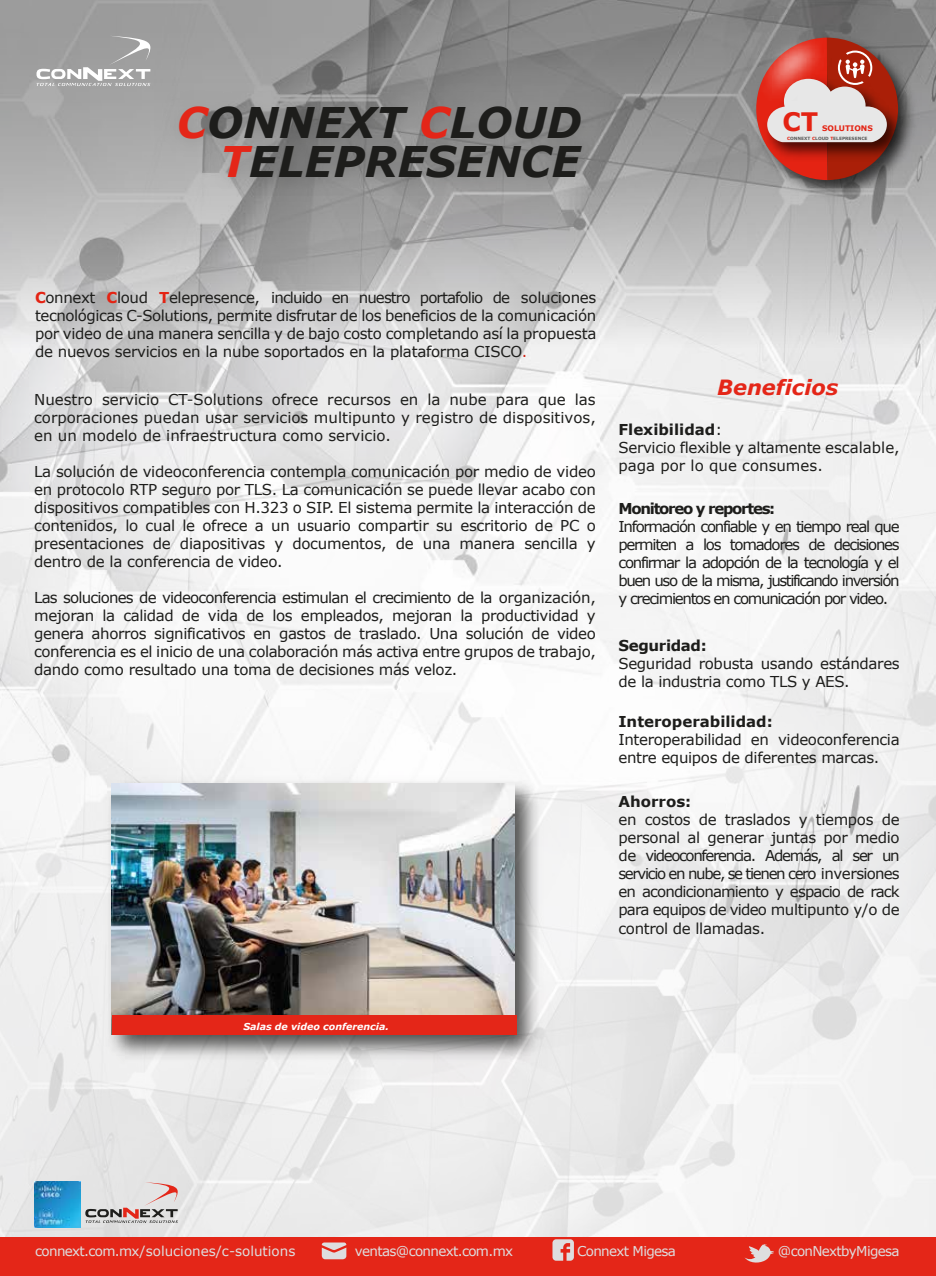
<style>
.page{position:relative;width:936px;height:1276px;background:#fff}
.page>*{position:absolute;margin:0;border:0;box-sizing:border-box;transform-origin:0 0}
.t1{font:italic 700 42.15px/39px "Verdana";color:#1d1d1b;text-align:right}
.t2{font:700 25.5px "Verdana";color:#e42313}
.t3{font:italic 700 21px "Verdana";color:#e42618}
.t4{font:15px/18px "Verdana";letter-spacing:-.02em;color:#1d1d1b;text-align:justify}
.t5{font:15px/18px "Verdana";color:#1d1d1b}
.t6{font:700 15px "Verdana";color:#1d1d1b}
.t7{font:700 15px "Verdana";letter-spacing:-.085em;color:#1d1d1b}
.t8{font:700 15px "Verdana";letter-spacing:-.025em;color:#1d1d1b}
.t9{font:13.5px "Verdana";letter-spacing:-.05em;color:#dededf}
.t10{font:13.5px "Verdana";color:#dededf}
.t11{font:italic 700 9.45px "Verdana";color:#fff}
.t12{font:700 7.65px "Verdana";color:#e42313}
.t13{font:700 4.35px "Verdana";color:#5c5c5b}
.s1{color:#e42618}
.s2{color:#e42313}
.s3{font-weight:700;color:#e42313}
.s4{color:#d02517}
.s5{font-weight:700}
</style>
<div class="page">
<img style="left:0;top:0;width:935px;height:1237px">
<svg style="left:36px;top:36px;width:120px;height:50px;background:#adadad"></svg>
<img style="left:747px;top:29px;width:174px;height:174px">
<img style="left:898px;top:70px;width:12px;height:95px">
<img style="left:720px;top:0;width:145px;height:146px">
<svg style="left:756px;top:38px;width:142px;height:142px;background:#b87068"></svg>
<img style="left:154px;top:79px;width:450px;height:173px">
<img style="left:99px;top:771px;width:449px;height:296px">
<img style="left:111px;top:783px;width:403px;height:251px">
<div style="left:112px;top:1014px;width:404px;height:20px;background:#e42618"></div>
<div style="left:0;top:1237px;width:935px;height:39px;background:#e42618"></div>
<svg style="left:744px;top:1244px;width:30px;height:19px"></svg>
<svg style="left:322px;top:1242px;width:24px;height:17px"></svg>
<svg style="left:85px;top:1182px;width:97px;height:41px;background:#cfc5c4"></svg>
<svg style="left:552px;top:1239px;width:22px;height:21px"></svg>
<img style="left:35px;top:1181px;width:45px;height:46px">
<h1 class="t1" style="left:177px;top:104px;width:406px"><span class="s1">C</span>ONNEXT <span class="s1">C</span>LOUD<br><span class="s1">T</span>ELEPRESENCE</h1>
<h2 class="t2" style="left:782px;top:106px;width:37px">CT</h2>
<p class="t12" style="left:822px;top:123px;width:52px">SOLUTIONS</p>
<p class="t13" style="left:787px;top:135px;width:82px"><span class="s2">C</span>ONNEXT <span class="s2">C</span>LOUD <span class="s2">T</span>ELEPRESENCE</p>
<p class="t4" style="left:35px;top:289px;width:563px"><span class="s3">C</span>onnext <span class="s3">C</span>loud <span class="s3">T</span>elepresence, incluido en nuestro portafolio de soluciones tecnológicas C-Solutions, permite disfrutar de los beneficios de la comunicación por video de una manera sencilla y de bajo costo completando así la propuesta de nuevos servicios en la nube soportados en la plataforma CISCO<span class="s4">.</span></p>
<p class="t4" style="left:34px;top:391px;width:563px">Nuestro servicio CT-Solutions ofrece recursos en la nube para que las corporaciones puedan usar servicios multipunto y registro de dispositivos, en un modelo de infraestructura como servicio.</p>
<p class="t4" style="left:34px;top:463px;width:563px">La solución de videoconferencia contempla comunicación por medio de video en protocolo RTP seguro por TLS. La comunicación se puede llevar acabo con dispositivos compatibles con H.323 o SIP. El sistema permite la interacción de contenidos, lo cual le ofrece a un usuario compartir su escritorio de PC o presentaciones de diapositivas y documentos, de una manera sencilla y dentro de la conferencia de video.</p>
<p class="t4" style="left:34px;top:589px;width:563px">Las soluciones de videoconferencia estimulan el crecimiento de la organización, mejoran la calidad de vida de los empleados, mejoran la productividad y genera ahorros significativos en gastos de traslado. Una solución de video conferencia es el inicio de una colaboración más activa entre grupos de trabajo, dando como resultado una toma de decisiones más veloz.</p>
<h3 class="t3" style="left:717px;top:373px;width:123px">Beneficios</h3>
<p class="t5" style="left:618px;top:420px;width:283px"><span class="s5">Flexibilidad</span>:<br>Servicio flexible y altamente escalable, paga por lo que consumes.</p>
<p class="t7" style="left:618px;top:499px;width:158px">Monitoreo y reportes:</p>
<p class="t4" style="left:618px;top:518px;width:283px">Información confiable y en tiempo real que permiten a los tomadores de decisiones confirmar la adopción de la tecnología y el buen uso de la misma, justificando inversión y crecimientos en comunicación por video.</p>
<p class="t8" style="left:618px;top:636px;width:90px">Seguridad:</p>
<p class="t4" style="left:618px;top:655px;width:283px">Seguridad robusta usando estándares de la industria como TLS y AES.</p>
<p class="t6" style="left:618px;top:711px;width:156px">Interoperabilidad:</p>
<p class="t4" style="left:618px;top:730px;width:283px">Interoperabilidad en videoconferencia entre equipos de diferentes marcas.</p>
<p class="t6" style="left:618px;top:792px;width:74px">Ahorros:</p>
<p class="t4" style="left:618px;top:811px;width:283px">en costos de traslados y tiempos de personal al generar juntas por medio de videoconferencia. Además, al ser un servicio en nube, se tienen cero inversiones en acondicionamiento y espacio de rack para equipos de video multipunto y/o de control de llamadas.</p>
<p class="t11" style="left:243px;top:1020px;width:147px">Salas de video conferencia.</p>
<p class="t10" style="left:35px;top:1242px;width:262px">connext.com.mx/soluciones/c-solutions</p>
<p class="t9" style="left:355px;top:1242px;width:160px">ventas@connext.com.mx</p>
<p class="t9" style="left:577px;top:1242px;width:100px">Connext Migesa</p>
<p class="t9" style="left:777px;top:1242px;width:123px">@conNextbyMigesa</p>
</div>
